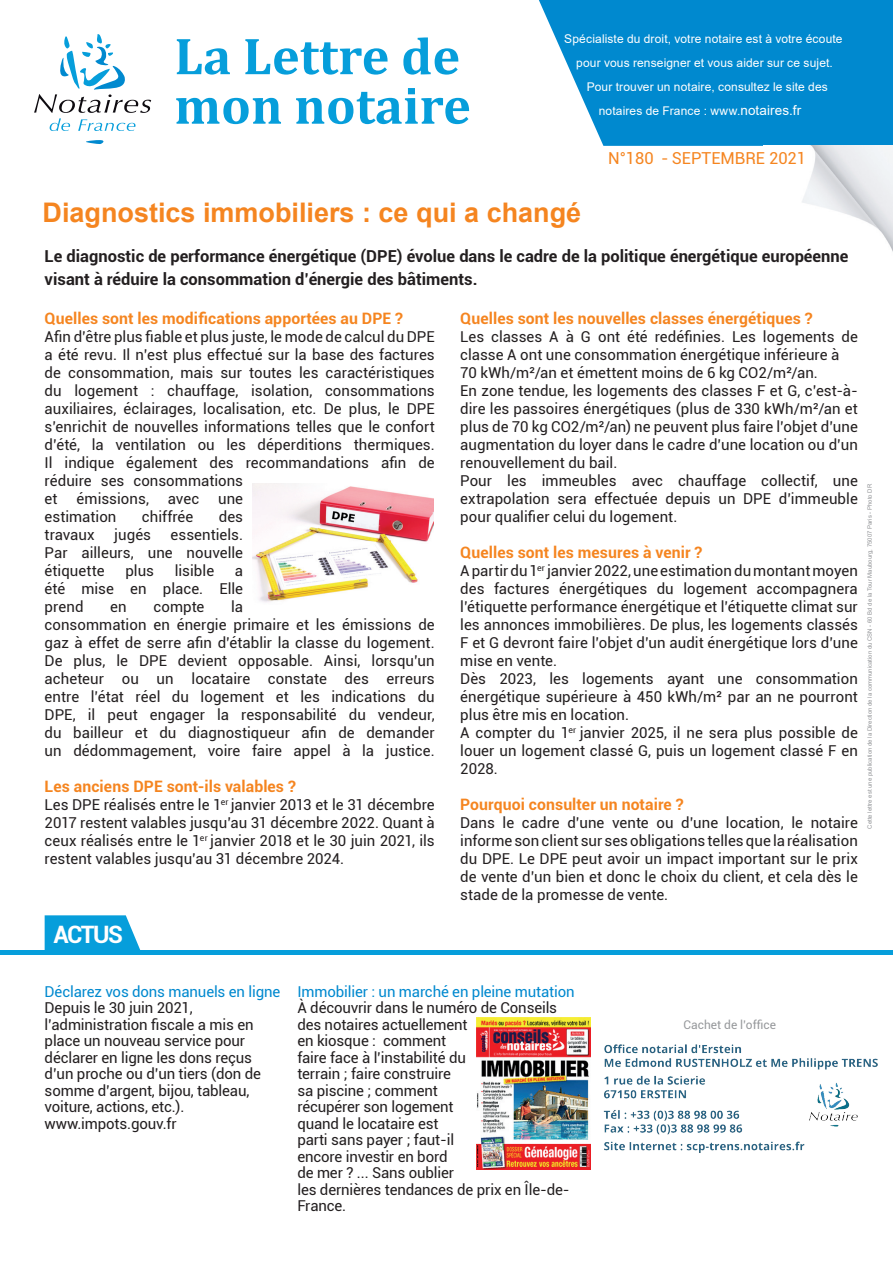
<style>
.page{position:relative;width:893px;height:1263px;background:#fff}
.page>*{position:absolute;margin:0;border:0;box-sizing:border-box;transform-origin:0 0}
.t1{font:700 52.5px/49.5px "Cambria";color:#069edb}
.t2{font:700 27px "Arial";color:#f58520}
.t3{font:700 24px "Roboto";letter-spacing:-.065em;color:#fff}
.t4{font:700 16.5px/22.5px "Roboto";color:#231f20}
.t5{font:16.5px "Roboto";color:#f58520}
.t6{font:700 15.75px "Roboto";letter-spacing:.005em;color:#f58520}
.t7{font:15px/18px "Roboto";color:#231f20}
.t8{font:15px "Roboto";letter-spacing:-.01em;color:#0089cf}
.t9{font:12px "Arial";letter-spacing:.01em;color:#fff}
.t10{font:12px "Roboto";color:#97999c}
.t11{font:6px "Arial";color:#939598}
.s1{font-size:13.5px}
</style>
<div class="page">
<svg style="left:539px;top:0;width:354px;height:146px;background:#1994d3"></svg>
<svg style="left:34px;top:34px;width:117px;height:97px"></svg>
<svg style="left:86px;top:140px;width:18px;height:4px"></svg>
<svg style="left:45px;top:915px;width:96px;height:35px;background:#1da6de"></svg>
<img style="left:802px;top:146px;width:91px;height:106px">
<div style="left:0;top:950px;width:893px;height:5px;background:#069edb"></div>
<img style="left:253px;top:484px;width:181px;height:118px">
<img style="left:477px;top:1018px;width:114px;height:152px">
<img style="left:604px;top:1044px;width:274px;height:109px">
<h1 class="t1" style="left:174px;top:30px;width:298px">La Lettre de mon notaire</h1>
<p class="t9" style="left:564px;top:30px;width:280px">Spécialiste du droit, votre notaire est à votre écoute</p>
<p class="t9" style="left:576px;top:54px;width:258px">pour vous renseigner et vous aider sur ce sujet.</p>
<p class="t9" style="left:587px;top:78px;width:243px">Pour trouver un notaire, consultez le site des</p>
<p class="t9" style="left:599px;top:102px;width:204px">notaires de France : www.<span class="s1">notaires.fr</span></p>
<p class="t5" style="left:608px;top:147px;width:200px">N°180 - SEPTEMBRE 2021</p>
<h2 class="t2" style="left:43px;top:193px;width:540px">Diagnostics immobiliers : ce qui a changé</h2>
<p class="t4" style="left:45px;top:245px;width:805px">Le diagnostic de performance énergétique (DPE) évolue dans le cadre de la politique énergétique européenne visant à réduire la consommation d’énergie des bâtiments.</p>
<p class="t6" style="left:45px;top:307px;width:360px">Quelles sont les modifications apportées au DPE ?</p>
<p class="t7" style="left:45px;top:327px;width:392px">Afin d’être plus fiable et plus juste, le mode de calcul du DPE a été revu. Il n’est plus effectué sur la base des factures de consommation, mais sur toutes les caractéristiques du logement : chauffage, isolation, consommations auxiliaires, éclairages, localisation, etc. De plus, le DPE s’enrichit de nouvelles informations telles que le confort d’été, la ventilation ou les déperditions thermiques.<br>Il indique également des recommandations afin de réduire ses consommations<br>et</p>
<p class="t7" style="left:77px;top:489px;width:74px">émissions,</p>
<p class="t7" style="left:168px;top:489px;width:33px">avec</p>
<p class="t7" style="left:218px;top:489px;width:27px">une</p>
<p class="t7" style="left:45px;top:507px;width:73px">estimation</p>
<p class="t7" style="left:142px;top:507px;width:53px">chiffrée</p>
<p class="t7" style="left:219px;top:507px;width:26px">des</p>
<p class="t7" style="left:45px;top:525px;width:52px">travaux</p>
<p class="t7" style="left:114px;top:525px;width:38px">jugés</p>
<p class="t7" style="left:45px;top:525px;width:200px;text-align:justify;text-indent:126px">essentiels.<br>Par ailleurs, une nouvelle étiquette</p>
<p class="t7" style="left:125px;top:561px;width:30px">plus</p>
<p class="t7" style="left:175px;top:561px;width:41px">lisible</p>
<p class="t7" style="left:45px;top:561px;width:200px;text-align:justify;text-indent:190px">a été mise en place. Elle prend</p>
<p class="t7" style="left:45px;top:597px;width:392px;text-align:center">la<br>consommation en énergie primaire et les émissions de gaz à effet de serre afin d’établir la classe du logement.<br>De plus, le DPE devient opposable. Ainsi, lorsqu’un acheteur ou un locataire constate des erreurs entre l’état réel du logement et les indications du DPE, il peut engager la responsabilité du vendeur, du bailleur et du diagnostiqueur afin de demander un dédommagement, voire faire appel à la justice.</p>
<p class="t6" style="left:45px;top:775px;width:253px">Les anciens DPE sont-ils valables ?</p>
<p class="t7" style="left:45px;top:795px;width:392px;text-align:justify">Les DPE réalisés entre le 1<sup>er</sup> janvier 2013 et le 31 décembre 2017 restent valables jusqu’au 31 décembre 2022. Quant à ceux réalisés entre le 1<sup>er</sup> janvier 2018 et le 30 juin 2021, ils restent valables jusqu’au 31 décembre 2024.</p>
<p class="t7" style="left:110px;top:597px;width:18px">en</p>
<p class="t7" style="left:154px;top:597px;width:52px">compte</p>
<h3 class="t3" style="left:54px;top:918px;width:71px">ACTUS</h3>
<p class="t6" style="left:460px;top:307px;width:354px">Quelles sont les nouvelles classes énergétiques ?</p>
<p class="t7" style="left:460px;top:327px;width:399px">Les classes A à G ont été redéfinies. Les logements de classe A ont une consommation énergétique inférieure à 70 kWh/m²/an et émettent moins de 6 kg CO2/m²/an.<br>En zone tendue, les logements des classes F et G, c’est-à&shy;dire les passoires énergétiques (plus de 330 kWh/m²/an et plus de 70 kg CO2/m²/an) ne peuvent plus faire l’objet d’une augmentation du loyer dans le cadre d’une location ou d’un renouvellement du bail.<br>Pour les immeubles avec chauffage collectif, une extrapolation sera effectuée depuis un DPE d’immeuble pour qualifier celui du logement.</p>
<p class="t6" style="left:460px;top:541px;width:244px">Quelles sont les mesures à venir ?</p>
<p class="t7" style="left:460px;top:561px;width:399px">A partir du 1<sup>er</sup> janvier 2022, une estimation du montant moyen des factures énergétiques du logement accompagnera l’étiquette performance énergétique et l’étiquette climat sur les annonces immobilières. De plus, les logements classés F et G devront faire l’objet d’un audit énergétique lors d’une mise en vente.<br>Dès 2023, les logements ayant une consommation énergétique supérieure à 450 kWh/m² par an ne pourront plus être mis en location.<br>A compter du 1<sup>er</sup> janvier 2025, il ne sera plus possible de louer un logement classé G, puis un logement classé F en 2028.</p>
<p class="t6" style="left:460px;top:793px;width:225px">Pourquoi consulter un notaire ?</p>
<p class="t7" style="left:460px;top:813px;width:399px;text-align:justify">Dans le cadre d’une vente ou d’une location, le notaire informe son client sur ses obligations telles que la réalisation du DPE. Le DPE peut avoir un impact important sur le prix de vente d’un bien et donc le choix du client, et cela dès le stade de la promesse de vente.</p>
<p class="t11" style="left:866px;top:829px;width:346px;rotate:-90deg">Cette lettre est une publication de la Direction de la communication du CSN - 60 Bd de la Tour Maubourg, 75007 Paris - Photo DR</p>
<p class="t8" style="left:45px;top:981px;width:237px">Déclarez vos dons manuels en ligne</p>
<p class="t7" style="left:45px;top:999px;width:218px;line-height:16.5px">Depuis le 30 juin 2021, l’administration fiscale a mis en place un nouveau service pour déclarer en ligne les dons reçus d’un proche ou d’un tiers (don de somme d’argent, bijou, tableau, voiture, actions, etc.). www.impots.gouv.fr</p>
<p class="t8" style="left:297px;top:981px;width:279px">Immobilier : un marché en pleine mutation</p>
<p class="t7" style="left:297px;top:999px;width:274px;line-height:16.5px">À découvrir dans le numéro de Conseils des notaires actuellement<br>en kiosque : comment<br>faire face à l’instabilité du<br>terrain ; faire construire<br>sa piscine ; comment<br>récupérer son logement<br>quand le locataire est<br>parti sans payer ; faut-il<br>encore investir en bord<br>de mer ? ... Sans oublier<br>les dernières tendances de prix en Île-de-<br>France.</p>
<p class="t10" style="left:684px;top:1016px;width:94px">Cachet de l’office</p>
</div>
